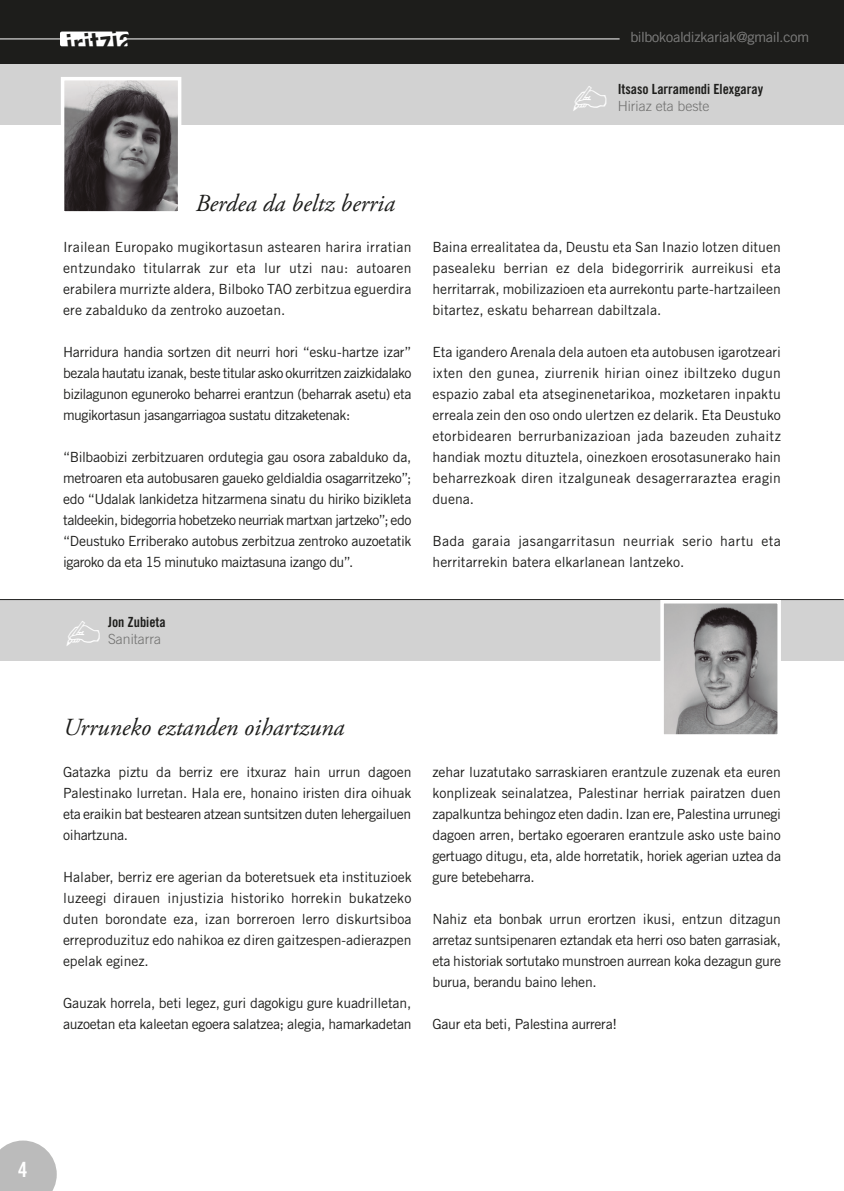
<style>
.page{position:relative;width:844px;height:1191px;background:#fff}
.page>*{position:absolute;margin:0;border:0;box-sizing:border-box;transform-origin:0 0}
.t1{font:31.5px "Trade Gothic LT Std Bd Cn 20";color:#1d1d1b}
.t2{font:italic 24.5px "Adobe Garamond Pro";color:#1d1d1b}
.t3{font:21px "Trade Gothic LT Std Bd Cn 20";color:#fff}
.laburrak{font:14px/21px "Trade Gothic LT Std";letter-spacing:-.01em;color:#1d1d1b;text-align:justify}
.laburrak-2{font:14px/21px "Trade Gothic LT Std";letter-spacing:.015em;color:#1d1d1b}
.t4{font:300 14px "Trade Gothic LT Std";color:#70706f}
.t5{font:14px "Trade Gothic LT Std Bd Cn 20";color:#1d1d1b}
</style>
<div class="page">
<div style="left:0;top:0;width:843px;height:64px;background:#1d1d1b"></div>
<div style="left:60px;top:32px;width:68px;height:14px;background:#fff;border-radius:2px"></div>
<hr style="left:0;top:39px;width:63px;height:1px;background:#fff">
<hr style="left:125px;top:39px;width:494px;height:1px;background:#fff">
<div style="left:0;top:600px;width:843px;height:60px;background:#d2d2d2"></div>
<div style="left:0;top:64px;width:843px;height:60px;background:#d2d2d2"></div>
<hr style="left:0;top:599px;width:843px;height:1px;background:#1d1d1b">
<hr style="left:843px;top:0;width:1px;height:323px;background:#ccc800">
<img style="left:665px;top:605px;width:110px;height:127px">
<div style="left:660px;top:600px;width:120px;height:137px;border:4px solid #fff"></div>
<img style="left:66px;top:82px;width:110px;height:128px">
<div style="left:61px;top:77px;width:120px;height:138px;border:4px solid #fff"></div>
<svg style="left:0;top:1140px;width:57px;height:51px;background:#c3c3c3"></svg>
<p class="t1" style="left:64px;top:27px;width:68px;rotate:-6deg">iritzia</p>
<p class="t4" style="left:630px;top:28px;width:180px">bilbokoaldizkariak@gmail.com</p>
<p class="t5" style="left:617px;top:81px;width:147px">Itsaso Larramendi Elexgaray</p>
<p class="t4" style="left:617px;top:98px;width:93px">Hiriaz eta beste</p>
<p class="t2" style="left:195px;top:188px;width:201px">Berdea da beltz berria</p>
<p class="laburrak" style="left:63px;top:236px;width:350px">Irailean Europako mugikortasun astearen harira irratian entzundako titularrak zur eta lur utzi nau: autoaren erabilera murrizte aldera, Bilboko TAO zerbitzua eguerdira ere zabalduko da zentroko auzoetan.</p>
<p class="laburrak" style="left:63px;top:341px;width:350px">Harridura handia sortzen dit neurri hori “esku-hartze izar” bezala hautatu izanak, beste titular asko okurritzen zaizkidalako bizilagunon eguneroko beharrei erantzun (beharrak asetu) eta mugikortasun jasangarriagoa sustatu ditzaketenak:</p>
<p class="laburrak" style="left:63px;top:446px;width:350px">“Bilbaobizi zerbitzuaren ordutegia gau osora zabalduko da, metroaren eta autobusaren gaueko geldialdia osagarritzeko”; edo “Udalak lankidetza hitzarmena sinatu du hiriko bizikleta taldeekin, bidegorria hobetzeko neurriak martxan jartzeko”; edo “Deustuko Erriberako autobus zerbitzua zentroko auzoetatik igaroko da eta 15 minutuko maiztasuna izango du”.</p>
<p class="t5" style="left:108px;top:613px;width:59px">Jon Zubieta</p>
<p class="t4" style="left:108px;top:630px;width:54px">Sanitarra</p>
<p class="laburrak" style="left:432px;top:236px;width:350px">Baina errealitatea da, Deustu eta San Inazio lotzen dituen pasealeku berrian ez dela bidegorririk aurreikusi eta herritarrak, mobilizazioen eta aurrekontu parte-hartzaileen bitartez, eskatu beharrean dabiltzala.</p>
<p class="laburrak" style="left:432px;top:341px;width:350px">Eta igandero Arenala dela autoen eta autobusen igarotzeari ixten den gunea, ziurrenik hirian oinez ibiltzeko dugun espazio zabal eta atseginenetarikoa, mozketaren inpaktu erreala zein den oso ondo ulertzen ez delarik. Eta Deustuko etorbidearen berrurbanizazioan jada bazeuden zuhaitz handiak moztu dituztela, oinezkoen erosotasunerako hain beharrezkoak diren itzalguneak desagerraraztea eragin duena.</p>
<p class="laburrak-2" style="left:432px;top:530px;width:350px">Bada garaia jasangarritasun neurriak serio hartu eta herritarrekin batera elkarlanean lantzeko.</p>
<p class="t2" style="left:63px;top:712px;width:283px">Urruneko eztanden oihartzuna</p>
<p class="laburrak" style="left:63px;top:761px;width:350px">Gatazka piztu da berriz ere itxuraz hain urrun dagoen Palestinako lurretan. Hala ere, honaino iristen dira oihuak eta eraikin bat bestearen atzean suntsitzen duten lehergailuen oihartzuna.</p>
<p class="laburrak" style="left:63px;top:866px;width:350px">Halaber, berriz ere agerian da boteretsuek eta instituzioek luzeegi dirauen injustizia historiko horrekin bukatzeko duten borondate eza, izan borreroen lerro diskurtsiboa erreproduzituz edo nahikoa ez diren gaitzespen-adierazpen epelak eginez.</p>
<p class="laburrak" style="left:63px;top:992px;width:350px">Gauzak horrela, beti legez, guri dagokigu gure kuadrilletan, auzoetan eta kaleetan egoera salatzea; alegia, hamarkadetan</p>
<p class="laburrak" style="left:432px;top:761px;width:350px">zehar luzatutako sarraskiaren erantzule zuzenak eta euren konplizeak seinalatzea, Palestinar herriak pairatzen duen zapalkuntza behingoz eten dadin. Izan ere, Palestina urrunegi dagoen arren, bertako egoeraren erantzule asko uste baino gertuago ditugu, eta, alde horretatik, horiek agerian uztea da gure betebeharra.</p>
<p class="laburrak" style="left:432px;top:908px;width:350px">Nahiz eta bonbak urrun erortzen ikusi, entzun ditzagun arretaz suntsipenaren eztandak eta herri oso baten garrasiak, eta historiak sortutako munstroen aurrean koka dezagun gure burua, berandu baino lehen.</p>
<p class="laburrak" style="left:432px;top:1013px;width:186px">Gaur eta beti, Palestina aurrera!</p>
<h3 class="t3" style="left:18px;top:1157px;width:11px">4</h3>
</div>
